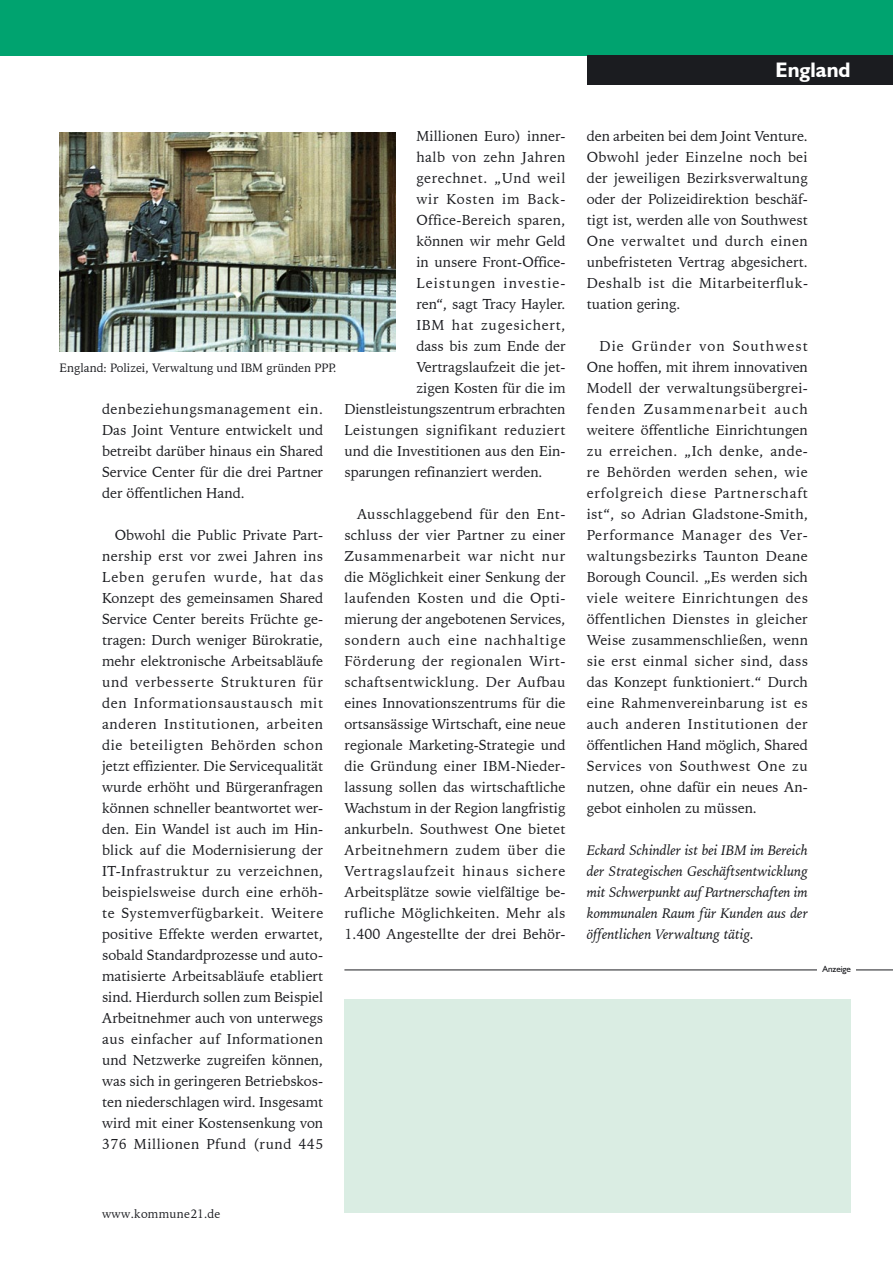
<style>
.page{position:relative;width:893px;height:1263px;background:#fff}
.page>*{position:absolute;margin:0;border:0;box-sizing:border-box;transform-origin:0 0}
.Kolumnentitel_rb{font:700 21px "Humanist 521 BT";color:#fff}
.Text_mit_Einzug_und_Abstand_vor_Absatz{font:14.25px/21px "Iowan Old Style BT";color:#1b1c20;text-align:justify}
.Text_ohne_Einzug{font:italic 14.25px/21px "Iowan Old Style BT";letter-spacing:-.005em;color:#1b1c20;text-align:justify}
.Text_mit_Einzug_und_Abstand_vor_Absatz-2{font:14.25px "Iowan Old Style BT";letter-spacing:.03em;color:#1b1c20}
.Text_mit_Einzug_und_Abstand_vor_Absatz-3{font:14.25px "Iowan Old Style BT";letter-spacing:.025em;color:#1b1c20}
.Text_mit_Einzug_und_Abstand_vor_Absatz-4{font:14.25px "Iowan Old Style BT";letter-spacing:.07em;color:#1b1c20}
.Text_mit_Einzug_und_Abstand_vor_Absatz-5{font:14.25px "Iowan Old Style BT";letter-spacing:.04em;color:#1b1c20}
.Text_mit_Einzug_und_Abstand_vor_Absatz-6{font:14.25px "Iowan Old Style BT";letter-spacing:.05em;color:#1b1c20}
.Text_mit_Einzug_und_Abstand_vor_Absatz-7{font:14.25px "Iowan Old Style BT";letter-spacing:.035em;color:#1b1c20}
.Text_mit_Einzug_und_Abstand_vor_Absatz-8{font:14.25px "Iowan Old Style BT";letter-spacing:.06em;color:#1b1c20}
.Bildunterschrift{font:12px "Iowan Old Style BT";color:#1b1c20}
.Bildunterschrift-2{font:12px "Iowan Old Style BT";letter-spacing:.02em;color:#1b1c20}
.Text_mit_Einzug{font:9px "Humanist 521 BT";letter-spacing:-.005em;color:#1b1c20}
</style>
<div class="page">
<div style="left:0;top:0;width:893px;height:55px;background:#00a36f"></div>
<div style="left:587px;top:55px;width:306px;height:30px;background:#1b1c20"></div>
<div style="left:344px;top:999px;width:506px;height:213px;background:#daede3"></div>
<hr style="left:344px;top:969px;width:549px;height:1px;background:#1b1c20">
<div style="left:818px;top:965px;width:38px;height:12px;background:#fff"></div>
<img style="left:60px;top:132px;width:335px;height:219px">
<p class="Bildunterschrift" style="left:60px;top:360px;width:278px">England: Polizei, Verwaltung und IBM gründen PPP.</p>
<p class="Text_mit_Einzug_und_Abstand_vor_Absatz" style="left:102px;top:399px;width:223px">denbeziehungsmanagement ein.<br>Das Joint Venture entwickelt und betreibt darüber hinaus ein Shared Service Center für die drei Partner der öffentlichen Hand.</p>
<p class="Text_mit_Einzug_und_Abstand_vor_Absatz" style="left:102px;top:525px;width:223px;text-indent:13px">Obwohl die Public Private Part&shy;nership erst vor zwei Jahren ins Leben gerufen wurde, hat das Konzept des gemeinsamen Shared Service Center bereits Früchte ge&shy;tragen: Durch weniger Bürokratie, mehr elektronische Arbeitsabläufe und verbesserte Strukturen für den Informationsaustausch mit anderen Institutionen, arbeiten die beteiligten Behörden schon jetzt effizienter. Die Servicequalität wurde erhöht und Bürgeranfragen können schneller beantwortet wer&shy;den. Ein Wandel ist auch im Hin&shy;blick auf die Modernisierung der IT-Infrastruktur zu verzeichnen, beispielsweise durch eine erhöh&shy;te Systemverfügbarkeit. Weitere positive Effekte werden erwartet, sobald Standardprozesse und auto&shy;matisierte Arbeitsabläufe etabliert sind. Hierdurch sollen zum Beispiel Arbeitnehmer auch von unterwegs aus einfacher auf Informationen und Netzwerke zugreifen können, was sich in geringeren Betriebskos&shy;ten niederschlagen wird. Insgesamt wird mit einer Kostensenkung von 376 Millionen Pfund (rund 445</p>
<p class="Text_mit_Einzug_und_Abstand_vor_Absatz" style="left:416px;top:126px;width:151px">Millionen Euro) inner-</p>
<p class="Text_mit_Einzug_und_Abstand_vor_Absatz-7" style="left:416px;top:148px;width:151px">halb von zehn Jahren</p>
<p class="Text_mit_Einzug_und_Abstand_vor_Absatz-5" style="left:416px;top:169px;width:151px">gerechnet. „Und weil</p>
<p class="Text_mit_Einzug_und_Abstand_vor_Absatz-8" style="left:416px;top:190px;width:151px">wir Kosten im Back-</p>
<p class="Text_mit_Einzug_und_Abstand_vor_Absatz-3" style="left:416px;top:211px;width:151px">Office-Bereich sparen,</p>
<p class="Text_mit_Einzug_und_Abstand_vor_Absatz" style="left:416px;top:231px;width:151px">können wir mehr Geld</p>
<p class="Text_mit_Einzug_und_Abstand_vor_Absatz" style="left:416px;top:252px;width:151px">in unsere Front-Office-</p>
<p class="Text_mit_Einzug_und_Abstand_vor_Absatz-4" style="left:416px;top:274px;width:151px">Leistungen investie-</p>
<p class="Text_mit_Einzug_und_Abstand_vor_Absatz" style="left:416px;top:294px;width:151px">ren“, sagt Tracy Hayler.</p>
<p class="Text_mit_Einzug_und_Abstand_vor_Absatz-6" style="left:416px;top:316px;width:151px">IBM hat zugesichert,</p>
<p class="Text_mit_Einzug_und_Abstand_vor_Absatz" style="left:416px;top:336px;width:151px">dass bis zum Ende der</p>
<p class="Text_mit_Einzug_und_Abstand_vor_Absatz" style="left:416px;top:357px;width:151px">Vertragslaufzeit die jet-</p>
<p class="Text_mit_Einzug_und_Abstand_vor_Absatz" style="left:416px;top:378px;width:151px">zigen Kosten für die im</p>
<p class="Text_mit_Einzug_und_Abstand_vor_Absatz" style="left:344px;top:399px;width:222px">Dienstleistungszentrum erbrachten</p>
<p class="Text_mit_Einzug_und_Abstand_vor_Absatz-2" style="left:344px;top:421px;width:223px">Leistungen signifikant reduziert</p>
<p class="Text_mit_Einzug_und_Abstand_vor_Absatz" style="left:344px;top:441px;width:223px">und die Investitionen aus den Ein-</p>
<p class="Text_mit_Einzug_und_Abstand_vor_Absatz" style="left:344px;top:462px;width:200px">sparungen refinanziert werden.</p>
<p class="Text_mit_Einzug_und_Abstand_vor_Absatz" style="left:344px;top:504px;width:223px;text-indent:13px">Ausschlaggebend für den Ent&shy;schluss der vier Partner zu einer Zusammenarbeit war nicht nur die Möglichkeit einer Senkung der laufenden Kosten und die Opti&shy;mierung der angebotenen Services, sondern auch eine nachhaltige Förderung der regionalen Wirt&shy;schaftsentwicklung. Der Aufbau eines Innovationszentrums für die ortsansässige Wirtschaft, eine neue regionale Marketing-Strategie und die Gründung einer IBM-Nieder&shy;lassung sollen das wirtschaftliche Wachstum in der Region langfristig ankurbeln. Southwest One bietet Arbeitnehmern zudem über die Vertragslaufzeit hinaus sichere Arbeitsplätze sowie vielfältige be&shy;rufliche Möglichkeiten. Mehr als 1.400 Angestellte der drei Behör-</p>
<p class="Kolumnentitel_rb" style="left:776px;top:57px;width:76px">England</p>
<p class="Text_mit_Einzug_und_Abstand_vor_Absatz" style="left:587px;top:126px;width:223px">den arbeiten bei dem Joint Venture.<br>Obwohl jeder Einzelne noch bei der jeweiligen Bezirksverwaltung oder der Polizeidirektion beschäf&shy;tigt ist, werden alle von Southwest One verwaltet und durch einen unbefristeten Vertrag abgesichert.<br>Deshalb ist die Mitarbeiterfluk&shy;tuation gering.</p>
<p class="Text_mit_Einzug_und_Abstand_vor_Absatz" style="left:587px;top:336px;width:223px;text-indent:13px">Die Gründer von Southwest One hoffen, mit ihrem innovativen Modell der verwaltungsübergrei&shy;fenden Zusammenarbeit auch weitere öffentliche Einrichtungen zu erreichen. „Ich denke, ande&shy;re Behörden werden sehen, wie erfolgreich diese Partnerschaft ist“, so Adrian Gladstone-Smith, Performance Manager des Ver&shy;waltungsbezirks Taunton Deane Borough Council. „Es werden sich viele weitere Einrichtungen des öffentlichen Dienstes in gleicher Weise zusammenschließen, wenn sie erst einmal sicher sind, dass das Konzept funktioniert.“ Durch eine Rahmenvereinbarung ist es auch anderen Institutionen der öffentlichen Hand möglich, Shared Services von Southwest One zu nutzen, ohne dafür ein neues An&shy;gebot einholen zu müssen.</p>
<p class="Text_ohne_Einzug" style="left:587px;top:840px;width:223px">Eckard Schindler ist bei IBM im Bereich der Strategischen Geschäftsentwicklung mit Schwerpunkt auf Partnerschaften im kommunalen Raum für Kunden aus der öffentlichen Verwaltung tätig.</p>
<p class="Text_mit_Einzug" style="left:822px;top:963px;width:30px">Anzeige</p>
<p class="Bildunterschrift-2" style="left:102px;top:1206px;width:120px">www.kommune21.de</p>
</div>
